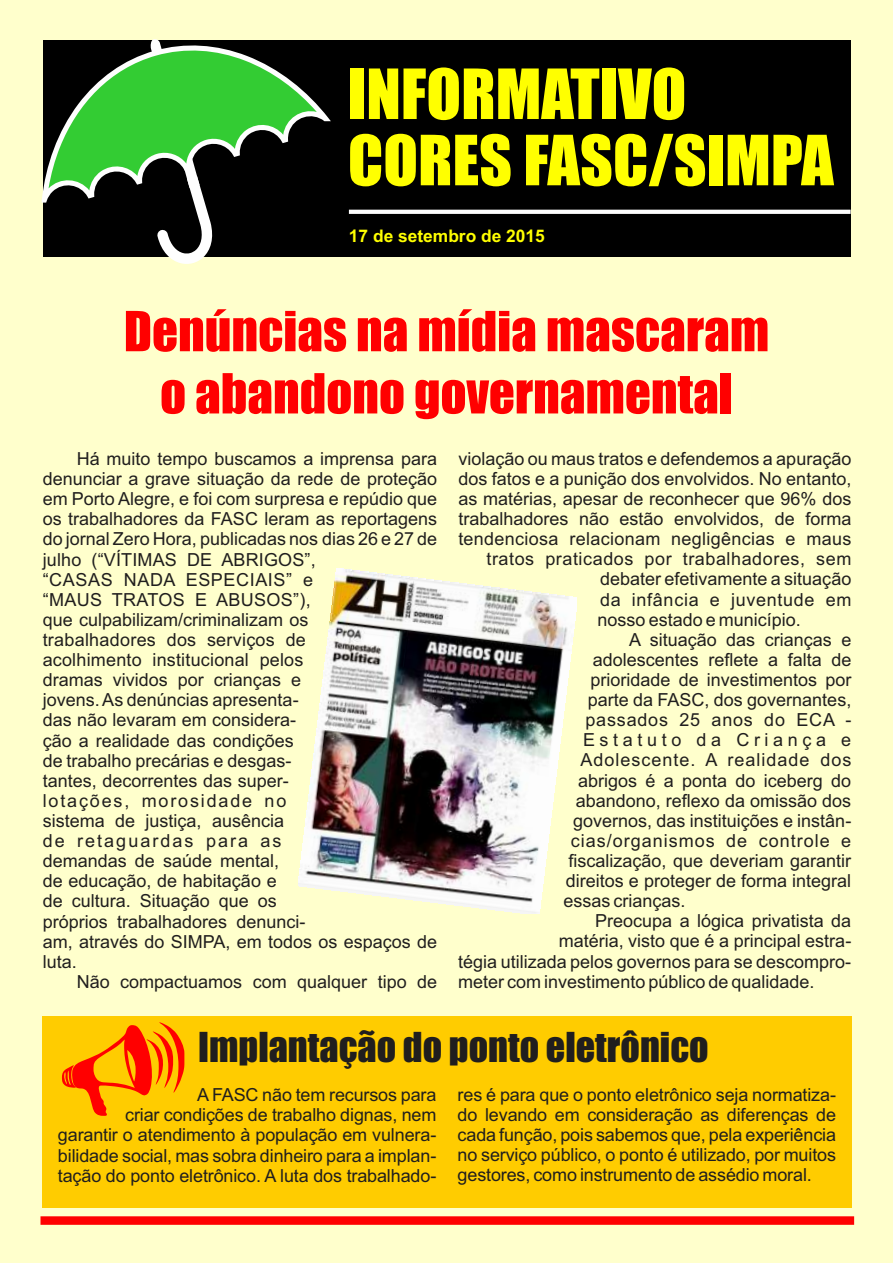
<style>
.page{position:relative;width:893px;height:1263px;background:#ffc}
.page>*{position:absolute;margin:0;border:0;box-sizing:border-box;transform-origin:0 0}
.t1{font:63.9px/66.3px "Impact";color:#ff0}
.t2{font:51px/62.2px "Impact";color:#f00;text-align:center}
.t3{font:38.1px "Impact";color:#201e1e}
.t4{font:18px/20.1px "Arial";color:#201e1e}
.t5{font:18px "Arial";letter-spacing:.055em;color:#201e1e}
.t6{font:18px "Arial";letter-spacing:.02em;color:#201e1e}
.t7{font:18px "Arial";letter-spacing:.03em;color:#201e1e}
.t8{font:18px "Arial";letter-spacing:.035em;color:#201e1e}
.t9{font:18px "Arial";letter-spacing:.045em;color:#201e1e}
.t10{font:18px "Arial";letter-spacing:.255em;color:#201e1e}
.t11{font:700 17.4px "Arial";color:#ff0}
</style>
<div class="page">
<div style="left:43px;top:1016px;width:809px;height:191px;background:#fc0"></div>
<div style="left:43px;top:40px;width:808px;height:217px;background:#000"></div>
<svg style="left:157px;top:203px;width:56px;height:61px"></svg>
<svg style="left:42px;top:42px;width:289px;height:161px"></svg>
<svg style="left:349px;top:210px;width:502px;height:4px;background:#f8f8f8"></svg>
<svg style="left:62px;top:1022px;width:122px;height:94px"></svg>
<img style="left:298px;top:569px;width:279px;height:345px">
<div style="left:40px;top:1216px;width:814px;height:9px;background:#f00"></div>
<h1 class="t1" style="left:348px;top:64px;width:487px">INFORMATIVO<br>CORES FASC/SIMPA</h1>
<p class="t11" style="left:349px;top:229px;width:198px">17 de setembro de 2015</p>
<h2 class="t2" style="left:124px;top:303px;width:647px">Denúncias na mídia mascaram o abandono governamental</h2>
<p class="t4" style="left:43px;top:450px;width:396px;text-indent:34px">Há muito tempo buscamos a imprensa para denunciar a grave situação da rede de proteção em Porto Alegre, e foi com surpresa e repúdio que os trabalhadores da FASC leram as reportagens do jornal Zero Hora, publicadas nos dias 26 e 27 de julho (“VÍTIMAS DE ABRIGOS”,<br>“CASAS NADA ESPECIAIS” e<br>“MAUS TRATOS E ABUSOS”),<br>que culpabilizam/criminalizam os<br>trabalhadores dos serviços de<br>acolhimento institucional pelos<br>dramas vividos por crianças e<br>jovens. As denúncias apresenta-<br>das não levaram em considera-<br>ção a realidade das condições<br>de trabalho precárias e desgas-<br>tantes, decorrentes das super-<br>lotações, morosidade no<br>sistema de justiça, ausência<br>de retaguardas para as<br>demandas de saúde mental,<br>de educação, de habitação e<br>de cultura. Situação que os<br>próprios trabalhadores denunci-<br>am, através do SIMPA, em todos os espaços de luta.</p>
<p class="t4" style="left:77px;top:973px;width:362px">Não compactuamos com qualquer tipo de</p>
<p class="t4" style="left:458px;top:450px;width:394px">violação ou maus tratos e defendemos a apuração</p>
<p class="t4" style="left:458px;top:470px;width:394px">dos fatos e a punição dos envolvidos. No entanto,</p>
<p class="t4" style="left:458px;top:490px;width:394px">as matérias, apesar de reconhecer que 96% dos</p>
<p class="t4" style="left:458px;top:510px;width:394px">trabalhadores não estão envolvidos, de forma</p>
<p class="t6" style="left:458px;top:532px;width:394px">tendenciosa relacionam negligências e maus</p>
<p class="t7" style="left:486px;top:552px;width:366px">tratos praticados por trabalhadores, sem</p>
<p class="t4" style="left:600px;top:571px;width:253px">debater efetivamente a situação</p>
<p class="t8" style="left:600px;top:592px;width:253px">da infância e juventude em</p>
<p class="t4" style="left:598px;top:611px;width:205px">nosso estado e município.</p>
<p class="t4" style="left:629px;top:631px;width:224px">A situação das crianças e</p>
<p class="t4" style="left:593px;top:651px;width:260px">adolescentes reflete a falta de</p>
<p class="t4" style="left:590px;top:671px;width:262px">prioridade de investimentos por</p>
<p class="t4" style="left:588px;top:691px;width:265px">parte da FASC, dos governantes,</p>
<p class="t9" style="left:585px;top:713px;width:267px">passados 25 anos do ECA -</p>
<p class="t10" style="left:583px;top:733px;width:270px">Estatuto da Criança e</p>
<p class="t5" style="left:581px;top:753px;width:272px">Adolescente. A realidade dos</p>
<p class="t4" style="left:578px;top:772px;width:275px">abrigos é a ponta do iceberg do</p>
<p class="t4" style="left:576px;top:792px;width:277px">abandono, reflexo da omissão dos</p>
<p class="t4" style="left:573px;top:812px;width:280px">governos, das instituições e instân-</p>
<p class="t5" style="left:571px;top:834px;width:282px">cias/organismos de controle e</p>
<p class="t4" style="left:568px;top:852px;width:284px">fiscalização, que deveriam garantir</p>
<p class="t4" style="left:566px;top:872px;width:287px">direitos e proteger de forma integral</p>
<p class="t4" style="left:563px;top:892px;width:124px">essas crianças.</p>
<p class="t4" style="left:595px;top:913px;width:258px">Preocupa a lógica privatista da</p>
<p class="t4" style="left:559px;top:933px;width:294px">matéria, visto que é a principal estra-</p>
<p class="t4" style="left:458px;top:953px;width:394px">tégia utilizada pelos governos para se descompro-</p>
<p class="t4" style="left:458px;top:973px;width:358px">meter com investimento público de qualidade.</p>
<h3 class="t3" style="left:198px;top:1032px;width:512px">Implantação do ponto eletrônico</h3>
<p class="t4" style="left:58px;top:1086px;width:380px;text-align:right">A FASC não tem recursos para<br>criar condições de trabalho dignas, nem<br>garantir o atendimento à população em vulnera&shy;bilidade social, mas sobra dinheiro para a implan&shy;tação do ponto eletrônico. A luta dos trabalhado-</p>
<p class="t4" style="left:458px;top:1086px;width:380px;text-align:justify">res é para que o ponto eletrônico seja normatiza&shy;do levando em consideração as diferenças de cada função, pois sabemos que, pela experiência no serviço público, o ponto é utilizado, por muitos gestores, como instrumento de assédio moral.</p>
</div>
